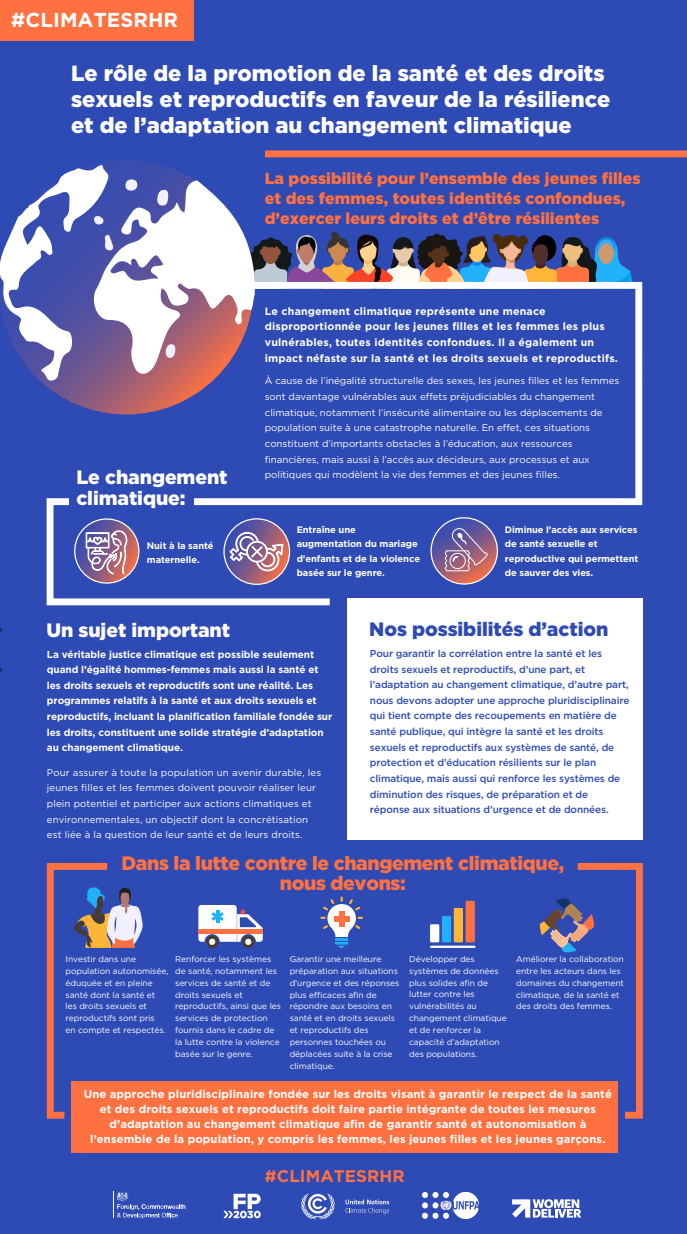
<style>
.page{position:relative;width:687px;height:1234px;background:#fff}
.page>*{position:absolute;margin:0;border:0;box-sizing:border-box;transform-origin:0 0}
.t1{font:900 21.88px/26.2px "Gotham";color:#fff}
.t2{font:700 20.19px "Gotham";letter-spacing:.005em;color:#fff}
.t3{font:900 19.38px/20px "Gotham";letter-spacing:-.02em;color:#ff7140;text-align:center}
.t4{font:900 19.38px/21.9px "Gotham";letter-spacing:-.005em;color:#fff}
.t5{font:900 19.38px "Gotham";letter-spacing:-.005em;color:#2e4ab5}
.t6{font:700 16.88px "Gotham";letter-spacing:.005em;color:#ff7140}
.t7{font:900 15.94px/20px "Gotham";color:#ff7140}
.t8{font:700 11.25px/15px "Gotham";letter-spacing:.005em;color:#fff;text-align:center}
.t9{font:700 10.62px/15.6px "Gotham";letter-spacing:.015em;color:#fff}
.t10{font:500 10px/15.6px "Gotham";letter-spacing:-.01em;color:#2e4ab5}
.t11{font:700 10px/15.6px "Gotham";letter-spacing:-.01em;color:#fff}
.t12{font:9.69px/15.6px "Gotham";color:#fff}
.t13{font:700 9.38px/14.4px "Gotham";letter-spacing:-.01em;color:#fff}
.t14{font:8.44px/11.9px "Gotham";letter-spacing:-.005em;color:#fff}
.t15{font:6.88px "Arial";color:#000}
</style>
<div class="page">
<div style="left:0;top:0;width:686px;height:1234px;background:#2e4ab5"></div>
<div style="left:0;top:0;width:194px;height:40px;background:#ff7140"></div>
<div style="left:265px;top:150px;width:421px;height:7px;background:#ff7140"></div>
<img style="left:422px;top:1192px;width:56px;height:26px">
<svg style="left:512px;top:1199px;width:69px;height:18px"></svg>
<svg style="left:345px;top:1199px;width:44px;height:15px"></svg>
<svg style="left:301px;top:1193px;width:33px;height:26px"></svg>
<svg style="left:223px;top:1194px;width:37px;height:24px"></svg>
<svg style="left:113px;top:1191px;width:72px;height:27px"></svg>
<svg style="left:46px;top:433px;width:597px;height:176px"></svg>
<svg style="left:0;top:163px;width:643px;height:270px"></svg>
<svg style="left:70px;top:514px;width:73px;height:74px"></svg>
<svg style="left:224px;top:519px;width:65px;height:65px"></svg>
<div style="left:223px;top:518px;width:67px;height:67px;border:1px solid #fff;border-radius:50%"></div>
<svg style="left:230px;top:532px;width:53px;height:39px"></svg>
<svg style="left:424px;top:513px;width:79px;height:77px"></svg>
<div style="left:346px;top:598px;width:296px;height:241px;background:#fff"></div>
<svg style="left:320px;top:896px;width:43px;height:52px"></svg>
<div style="left:465px;top:901px;width:9px;height:41px;background:#ff7140"></div>
<hr style="left:430px;top:945px;width:45px;height:3px;background:#fff">
<div style="left:453px;top:908px;width:9px;height:34px;background:#ffb636"></div>
<div style="left:430px;top:924px;width:9px;height:18px;background:#fff"></div>
<div style="left:441px;top:916px;width:10px;height:26px;background:#21b1fb"></div>
<svg style="left:46px;top:863px;width:97px;height:256px"></svg>
<svg style="left:198px;top:905px;width:65px;height:43px"></svg>
<svg style="left:540px;top:863px;width:103px;height:256px"></svg>
<div style="left:71px;top:1081px;width:547px;height:72px;background:#ff7140"></div>
<div style="left:69px;top:492px;width:124px;height:19px;background:#2e4ab5"></div>
<h2 class="t2" style="left:11px;top:8px;width:168px">#CLIMATESRHR</h2>
<h1 class="t1" style="left:71px;top:59px;width:540px">Le rôle de la promotion de la santé et des droits sexuels et reproductifs en faveur de la résilience et de l’adaptation au changement climatique</h1>
<h3 class="t7" style="left:265px;top:168px;width:377px">La possibilité pour l’ensemble des jeunes filles et des femmes, toutes identités confondues, d’exercer leurs droits et d’être résilientes</h3>
<p class="t15" style="left:0;top:626px;width:3px">!</p>
<p class="t15" style="left:0;top:666px;width:3px">!</p>
<h3 class="t4" style="left:76px;top:465px;width:153px">Le changement climatique:</h3>
<p class="t13" style="left:147px;top:538px;width:68px">Nuit à la santé maternelle.</p>
<h3 class="t4" style="left:46px;top:619px;width:185px">Un sujet important</h3>
<p class="t9" style="left:265px;top:303px;width:354px">Le changement climatique représente une menace disproportionnée pour les jeunes filles et les femmes les plus vulnérables, toutes identités confondues. Il a également un impact néfaste sur la santé et les droits sexuels et reproductifs.</p>
<p class="t12" style="left:265px;top:373px;width:356px">À cause de l’inégalité structurelle des sexes, les jeunes filles et les femmes sont davantage vulnérables aux effets préjudiciables du changement climatique, notamment l’insécurité alimentaire ou les déplacements de population suite à une catastrophe naturelle. En effet, ces situations constituent d’importants obstacles à l’éducation, aux ressources financières, mais aussi à l’accès aux décideurs, aux processus et aux politiques qui modèlent la vie des femmes et des jeunes filles.</p>
<p class="t13" style="left:296px;top:522px;width:125px">Entraîne une augmentation du mariage d’enfants et de la violence basée sur le genre.</p>
<p class="t13" style="left:504px;top:522px;width:135px">Diminue l’accès aux services de santé sexuelle et reproductive qui permettent de sauver des vies.</p>
<h3 class="t5" style="left:369px;top:618px;width:240px">Nos possibilités d’action</h3>
<p class="t11" style="left:47px;top:646px;width:287px">La véritable justice climatique est possible seulement quand l’égalité hommes-femmes mais aussi la santé et les droits sexuels et reproductifs sont une réalité. Les programmes relatifs à la santé et aux droits sexuels et reproductifs, incluant la planification familiale fondée sur les droits, constituent une solide stratégie d’adaptation au changement climatique.</p>
<p class="t12" style="left:47px;top:764px;width:276px">Pour assurer à toute la population un avenir durable, les jeunes filles et les femmes doivent pouvoir réaliser leur plein potentiel et participer aux actions climatiques et environnementales, un objectif dont la concrétisation est liée à la question de leur santé et de leurs droits.</p>
<p class="t10" style="left:370px;top:645px;width:261px">Pour garantir la corrélation entre la santé et les droits sexuels et reproductifs, d’une part, et l’adaptation au changement climatique, d’autre part, nous devons adopter une approche pluridisciplinaire qui tient compte des recoupements en matière de santé publique, qui intègre la santé et les droits sexuels et reproductifs aux systèmes de santé, de protection et d’éducation résilients sur le plan climatique, mais aussi qui renforce les systèmes de diminution des risques, de préparation et de réponse aux situations d’urgence et de données.</p>
<h3 class="t3" style="left:121px;top:852px;width:444px">Dans la lutte contre le changement climatique, nous devons:</h3>
<p class="t14" style="left:66px;top:953px;width:104px">Investir dans une population autonomisée, éduquée et en pleine santé dont la santé et les droits sexuels et reproductifs sont pris<br>en compte et respectés.</p>
<p class="t14" style="left:289px;top:953px;width:111px">Garantir une meilleure préparation aux situations d’urgence et des réponses plus efficaces afin de répondre aux besoins en santé et en droits sexuels et reproductifs des personnes touchées ou déplacées suite à la crise climatique.</p>
<p class="t14" style="left:409px;top:953px;width:99px">Développer des systèmes de données plus solides afin de lutter contre les vulnérabilités au changement climatique et de renforcer la capacité d’adaptation des populations.</p>
<p class="t14" style="left:516px;top:953px;width:109px">Améliorer la collaboration entre les acteurs dans les domaines du changement climatique, de la santé et des droits des femmes.</p>
<p class="t14" style="left:175px;top:953px;width:107px">Renforcer les systèmes de santé, notamment les services de santé et de droits sexuels et reproductifs, ainsi que les services de protection fournis dans le cadre de la lutte contre la violence basée sur le genre.</p>
<p class="t8" style="left:84px;top:1086px;width:529px">Une approche pluridisciplinaire fondée sur les droits visant à garantir le respect de la santé et des droits sexuels et reproductifs doit faire partie intégrante de toutes les mesures d’adaptation au changement climatique afin de garantir santé et autonomisation à l’ensemble de la population, y compris les femmes, les jeunes filles et les jeunes garçons.</p>
<h3 class="t6" style="left:265px;top:1166px;width:141px">#CLIMATESRHR</h3>
</div>
